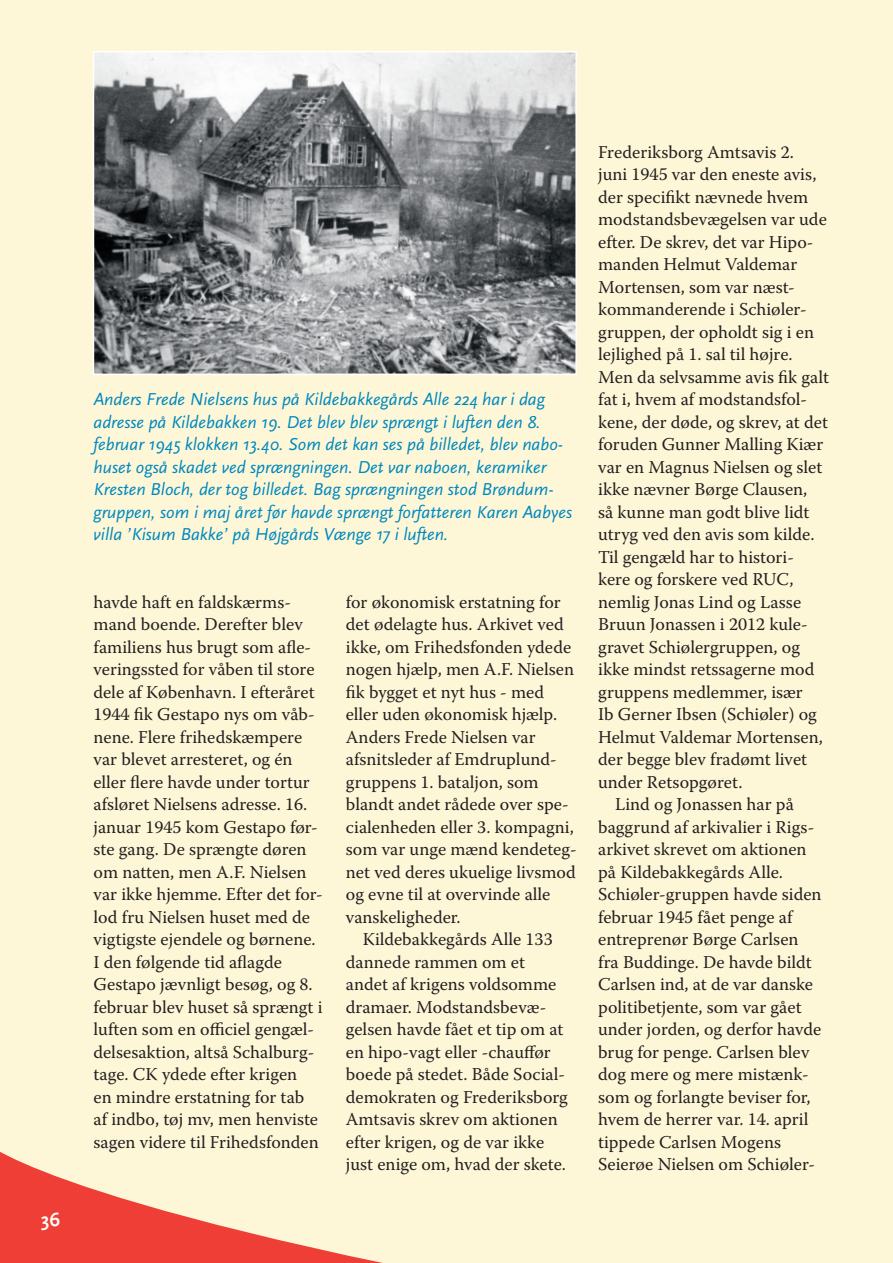
<style>
.page{position:relative;width:893px;height:1263px;background:#fef7d7}
.page>*{position:absolute;margin:0;border:0;box-sizing:border-box;transform-origin:0 0}
.t1{font:700 19.5px "Scala Sans";color:#fff}
.t2{font:18px/22.5px "Warnock Pro";color:#231f20}
.t3{font:italic 18px/22.5px "Scala Sans";color:#0088bf}
</style>
<div class="page">
<svg style="left:0;top:1151px;width:383px;height:112px"></svg>
<img style="left:96px;top:54px;width:478px;height:318px">
<div style="left:93px;top:51px;width:484px;height:324px;border:2px solid #fff"></div>
<p class="t1" style="left:41px;top:1209px;width:20px">36</p>
<p class="t3" style="left:94px;top:388px;width:480px">Anders Frede Nielsens hus på Kildebakkegårds Alle 224 har i dag adresse på Kildebakken 19. Det blev blev sprængt i luften den 8. februar 1945 klokken 13.40. Som det kan ses på billedet, blev nabo&shy;huset også skadet ved sprængningen. Det var naboen, keramiker Kresten Bloch, der tog billedet. Bag sprængningen stod Brøndum&shy;gruppen, som i maj året før havde sprængt forfatteren Karen Aabyes villa ’Kisum Bakke’ på Højgårds Vænge 17 i luften.</p>
<p class="t2" style="left:94px;top:590px;width:231px">havde haft en faldskærms&shy;mand boende. Derefter blev familiens hus brugt som afle&shy;veringssted for våben til store dele af København. I efteråret<br>1944 fik Gestapo nys om våb&shy;nene. Flere frihedskæmpere var blevet arresteret, og én eller flere havde under tortur afsløret Nielsens adresse. 16. januar 1945 kom Gestapo før&shy;ste gang. De sprængte døren om natten, men A.F. Nielsen var ikke hjemme. Efter det for&shy;lod fru Nielsen huset med de vigtigste ejendele og børnene.<br>I den følgende tid aflagde<br>Gestapo jævnligt besøg, og 8. februar blev huset så sprængt i luften som en officiel gengæl&shy;delsesaktion, altså Schalburg&shy;tage. CK ydede efter krigen<br>en mindre erstatning for tab<br>af indbo, tøj mv, men henviste sagen videre til Frihedsfonden</p>
<p class="t2" style="left:346px;top:590px;width:232px">for økonomisk erstatning for det ødelagte hus. Arkivet ved ikke, om Frihedsfonden ydede nogen hjælp, men A.F. Nielsen fik bygget et nyt hus - med eller uden økonomisk hjælp.<br>Anders Frede Nielsen var afsnitsleder af Emdruplund&shy;gruppens 1. bataljon, som blandt andet rådede over spe&shy;cialenheden eller 3. kompagni, som var unge mænd kendeteg&shy;net ved deres ukuelige livsmod og evne til at overvinde alle vanskeligheder.</p>
<p class="t2" style="left:346px;top:928px;width:223px;text-indent:17px">Kildebakkegårds Alle 133 dannede rammen om et andet af krigens voldsomme dramaer. Modstandsbevæ&shy;gelsen havde fået et tip om at en hipo-vagt eller -chauffør boede på stedet. Både Social&shy;demokraten og Frederiksborg<br>Amtsavis skrev om aktionen efter krigen, og de var ikke just enige om, hvad der skete.</p>
<p class="t2" style="left:598px;top:140px;width:197px">Frederiksborg Amtsavis 2.</p>
<p class="t2" style="left:598px;top:163px;width:220px">juni 1945 var den eneste avis,</p>
<p class="t2" style="left:598px;top:185px;width:212px">der specifikt nævnede hvem</p>
<p class="t2" style="left:598px;top:208px;width:230px">modstandsbevægelsen var ude</p>
<p class="t2" style="left:598px;top:230px;width:217px">efter. De skrev, det var Hipo-</p>
<p class="t2" style="left:598px;top:253px;width:201px">manden Helmut Valdemar</p>
<p class="t2" style="left:598px;top:275px;width:198px">Mortensen, som var næst-</p>
<p class="t2" style="left:598px;top:298px;width:210px">kommanderende i Schiøler-</p>
<p class="t2" style="left:598px;top:320px;width:217px">gruppen, der opholdt sig i en</p>
<p class="t2" style="left:598px;top:343px;width:196px">lejlighed på 1. sal til højre.</p>
<p class="t2" style="left:598px;top:365px;width:232px">Men da selvsamme avis fik galt</p>
<p class="t2" style="left:598px;top:388px;width:211px">fat i, hvem af modstandsfol-</p>
<p class="t2" style="left:598px;top:410px;width:231px">kene, der døde, og skrev, at det</p>
<p class="t2" style="left:598px;top:433px;width:227px">foruden Gunner Malling Kiær</p>
<p class="t2" style="left:598px;top:455px;width:226px">var en Magnus Nielsen og slet</p>
<p class="t2" style="left:598px;top:478px;width:211px">ikke nævner Børge Clausen,</p>
<p class="t2" style="left:598px;top:500px;width:213px">så kunne man godt blive lidt</p>
<p class="t2" style="left:598px;top:523px;width:218px">utryg ved den avis som kilde.</p>
<p class="t2" style="left:598px;top:545px;width:197px">Til gengæld har to histori-</p>
<p class="t2" style="left:598px;top:568px;width:197px">kere og forskere ved RUC,</p>
<p class="t2" style="left:598px;top:590px;width:205px">nemlig Jonas Lind og Lasse</p>
<p class="t2" style="left:598px;top:613px;width:211px">Bruun Jonassen i 2012 kule-</p>
<p class="t2" style="left:598px;top:635px;width:203px">gravet Schiølergruppen, og</p>
<p class="t2" style="left:598px;top:658px;width:218px">ikke mindst retssagerne mod</p>
<p class="t2" style="left:598px;top:680px;width:206px">gruppens medlemmer, især</p>
<p class="t2" style="left:598px;top:703px;width:220px">Ib Gerner Ibsen (Schiøler) og</p>
<p class="t2" style="left:598px;top:725px;width:226px">Helmut Valdemar Mortensen,</p>
<p class="t2" style="left:598px;top:748px;width:211px">der begge blev fradømt livet</p>
<p class="t2" style="left:598px;top:770px;width:146px">under Retsopgøret.</p>
<p class="t2" style="left:615px;top:793px;width:180px">Lind og Jonassen har på</p>
<p class="t2" style="left:598px;top:815px;width:218px">baggrund af arkivalier i Rigs-</p>
<p class="t2" style="left:598px;top:838px;width:210px">arkivet skrevet om aktionen</p>
<p class="t2" style="left:598px;top:860px;width:186px">på Kildebakkegårds Alle.</p>
<p class="t2" style="left:598px;top:883px;width:225px">Schiøler-gruppen havde siden</p>
<p class="t2" style="left:598px;top:905px;width:196px">februar 1945 fået penge af</p>
<p class="t2" style="left:598px;top:928px;width:202px">entreprenør Børge Carlsen</p>
<p class="t2" style="left:598px;top:950px;width:215px">fra Buddinge. De havde bildt</p>
<p class="t2" style="left:598px;top:973px;width:216px">Carlsen ind, at de var danske</p>
<p class="t2" style="left:598px;top:995px;width:205px">politibetjente, som var gået</p>
<p class="t2" style="left:598px;top:1018px;width:225px">under jorden, og derfor havde</p>
<p class="t2" style="left:598px;top:1040px;width:213px">brug for penge. Carlsen blev</p>
<p class="t2" style="left:598px;top:1063px;width:212px">dog mere og mere mistænk-</p>
<p class="t2" style="left:598px;top:1085px;width:214px">som og forlangte beviser for,</p>
<p class="t2" style="left:598px;top:1108px;width:212px">hvem de herrer var. 14. april</p>
<p class="t2" style="left:598px;top:1130px;width:184px">tippede Carlsen Mogens</p>
<p class="t2" style="left:598px;top:1153px;width:218px">Seierøe Nielsen om Schiøler-</p>
</div>
